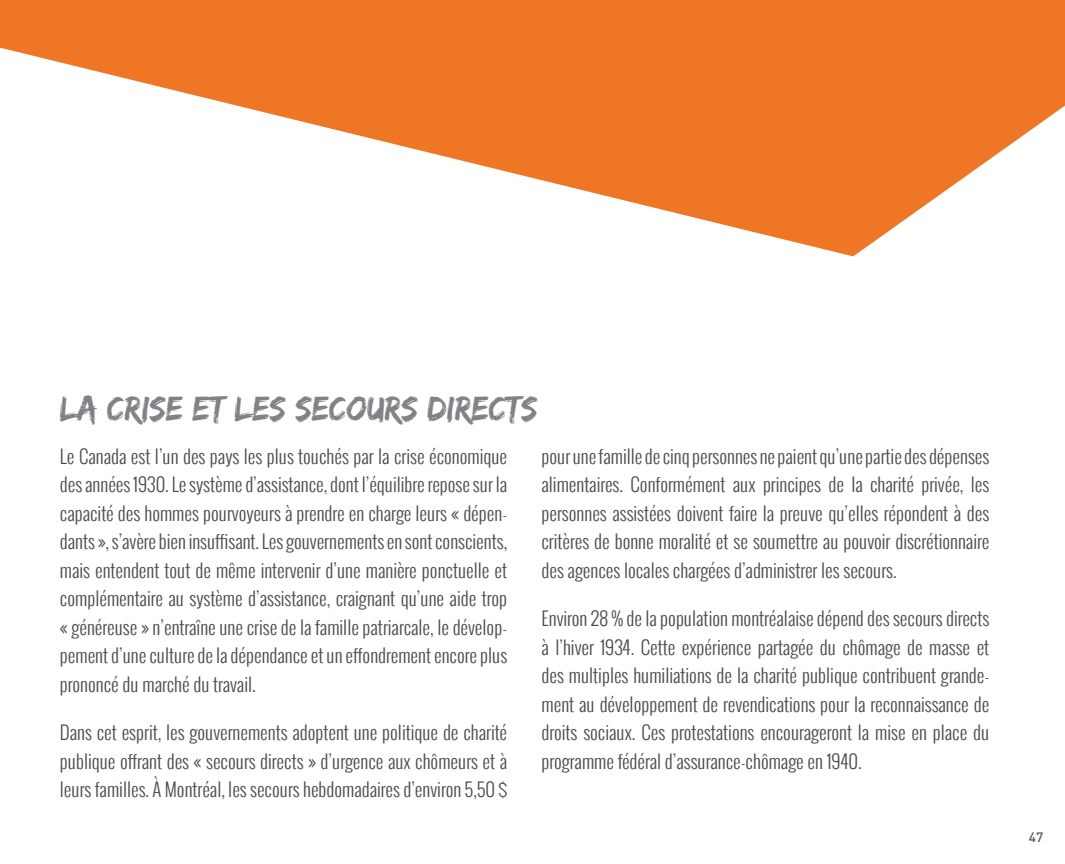
<style>
.page{position:relative;width:1065px;height:864px;background:#fff}
.page>*{position:absolute;margin:0;border:0;box-sizing:border-box;transform-origin:0 0}
.t1{font:36px "Edo SZ";color:#808285;scale:.95 1}
.t2{font:300 18.75px/28.5px "Oswald";color:#4b4c4d;text-align:justify}
.t3{font:500 13.5px "DIN";color:#57585a}
</style>
<div class="page">
<svg style="left:0;top:0;width:1064px;height:256px;fill:#ee7625"></svg>
<h1 class="t1" style="left:60px;top:388px;width:504px">LA CRISE ET LES SECOURS DIRECTS</h1>
<p class="t2" style="left:60px;top:442px;width:449px">Le Canada est l’un des pays les plus touchés par la crise économique des années 1930. Le système d’assistance, dont l’équilibre repose sur la capacité des hommes pourvoyeurs à prendre en charge leurs « dépen&shy;dants », s’avère bien insuffisant. Les gouvernements en sont conscients, mais entendent tout de même intervenir d’une manière ponctuelle et complémentaire au système d’assistance, craignant qu’une aide trop « généreuse » n’entraîne une crise de la famille patriarcale, le dévelop&shy;pement d’une culture de la dépendance et un effondrement encore plus prononcé du marché du travail.</p>
<p class="t2" style="left:60px;top:718px;width:448px">Dans cet esprit, les gouvernements adoptent une politique de charité publique offrant des « secours directs » d’urgence aux chômeurs et à leurs familles. À Montréal, les secours hebdomadaires d’environ 5,50 $</p>
<p class="t2" style="left:541px;top:442px;width:449px">pour une famille de cinq personnes ne paient qu’une partie des dépenses alimentaires. Conformément aux principes de la charité privée, les personnes assistées doivent faire la preuve qu’elles répondent à des critères de bonne moralité et se soumettre au pouvoir discrétionnaire des agences locales chargées d’administrer les secours.</p>
<p class="t2" style="left:541px;top:604px;width:449px">Environ 28 % de la population montréalaise dépend des secours directs à l’hiver 1934. Cette expérience partagée du chômage de masse et des multiples humiliations de la charité publique contribuent grande&shy;ment au développement de revendications pour la reconnaissance de droits sociaux. Ces protestations encourageront la mise en place du programme fédéral d’assurance-chômage en 1940.</p>
<p class="t3" style="left:1028px;top:829px;width:16px">47</p>
</div>
